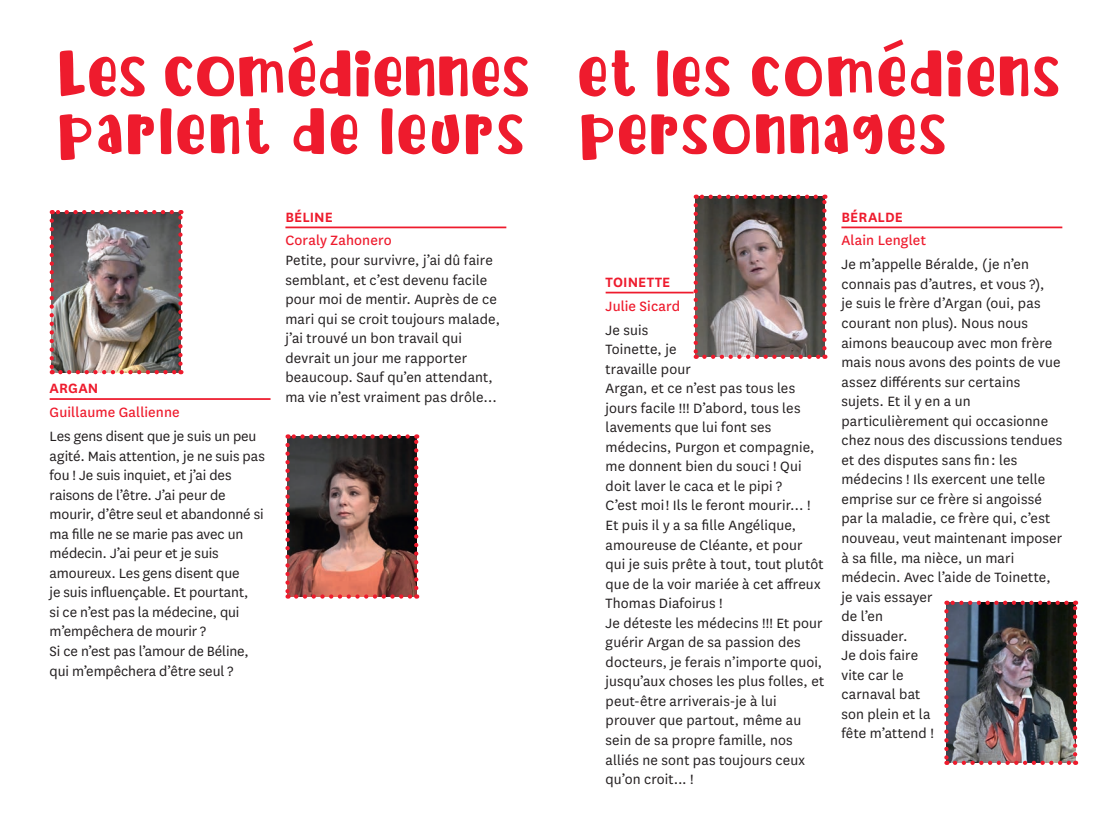
<style>
.page{position:relative;width:1112px;height:834px;background:#fff}
.page>*{position:absolute;margin:0;border:0;box-sizing:border-box;transform-origin:0 0}
.t1{font:50.75px/57.8px "avocado";letter-spacing:.08em;color:#ee1b2d}
.t2{font:15.75px/19.6px "National";letter-spacing:.005em;color:#231f20}
.t3{font:15.75px "National";letter-spacing:.005em;color:#ee1b2d}
.t4{font:600 15.75px "National";letter-spacing:.01em;color:#ee1b2d}
</style>
<div class="page">
<hr style="left:50px;top:398px;width:220px;height:2px;background:#ee1b2d">
<hr style="left:285px;top:226px;width:221px;height:2px;background:#ee1b2d">
<hr style="left:605px;top:292px;width:88px;height:1px;background:#ee1b2d">
<hr style="left:841px;top:226px;width:221px;height:2px;background:#ee1b2d">
<img style="left:52px;top:212px;width:128px;height:160px">
<svg style="left:50px;top:220px;width:4px;height:154px"></svg>
<svg style="left:60px;top:370px;width:121px;height:4px"></svg>
<svg style="left:178px;top:210px;width:4px;height:153px"></svg>
<svg style="left:52px;top:210px;width:120px;height:4px"></svg>
<img style="left:695px;top:197px;width:129px;height:160px">
<svg style="left:693px;top:205px;width:4px;height:154px"></svg>
<svg style="left:704px;top:354px;width:121px;height:5px"></svg>
<svg style="left:822px;top:194px;width:4px;height:154px"></svg>
<svg style="left:695px;top:194px;width:120px;height:5px"></svg>
<img style="left:946px;top:602px;width:128px;height:160px">
<svg style="left:944px;top:611px;width:4px;height:153px"></svg>
<svg style="left:954px;top:760px;width:121px;height:4px"></svg>
<svg style="left:1072px;top:600px;width:4px;height:154px"></svg>
<svg style="left:946px;top:600px;width:120px;height:4px"></svg>
<img style="left:287px;top:436px;width:129px;height:160px">
<svg style="left:285px;top:445px;width:4px;height:153px"></svg>
<svg style="left:296px;top:594px;width:121px;height:4px"></svg>
<svg style="left:414px;top:434px;width:4px;height:154px"></svg>
<svg style="left:287px;top:434px;width:120px;height:4px"></svg>
<svg style="left:293px;top:40px;width:20px;height:13px"></svg>
<svg style="left:883px;top:39px;width:21px;height:13px"></svg>
<h1 class="t1" style="left:60px;top:50px;width:1001px">Les comediennes et les comediens parlent de leurs personnages</h1>
<p class="t4" style="left:50px;top:377px;width:50px">ARGAN</p>
<p class="t3" style="left:50px;top:401px;width:131px">Guillaume Gallienne</p>
<p class="t2" style="left:50px;top:425px;width:217px">Les gens disent que je suis un peu agité. Mais attention, je ne suis pas fou ! Je suis inquiet, et j’ai des raisons de l’être. J’ai peur de mourir, d’être seul et abandonné si ma fille ne se marie pas avec un médecin. J’ai peur et je suis amoureux. Les gens disent que<br>je suis influençable. Et pourtant,<br>si ce n’est pas la médecine, qui m’empêchera de mourir ?<br>Si ce n’est pas l’amour de Béline, qui m’empêchera d’être seul ?</p>
<p class="t4" style="left:285px;top:206px;width:49px">BÉLINE</p>
<p class="t3" style="left:285px;top:230px;width:108px">Coraly Zahonero</p>
<p class="t2" style="left:285px;top:250px;width:216px">Petite, pour survivre, j’ai dû faire semblant, et c’est devenu facile pour moi de mentir. Auprès de ce mari qui se croit toujours malade, j’ai trouvé un bon travail qui devrait un jour me rapporter beaucoup. Sauf qu’en attendant, ma vie n’est vraiment pas drôle…</p>
<p class="t4" style="left:605px;top:271px;width:66px">TOINETTE</p>
<p class="t3" style="left:605px;top:295px;width:76px">Julie Sicard</p>
<p class="t2" style="left:605px;top:319px;width:220px">Je suis<br>Toinette, je<br>travaille pour<br>Argan, et ce n’est pas tous les jours facile !!! D’abord, tous les lavements que lui font ses médecins, Purgon et compagnie, me donnent bien du souci ! Qui doit laver le caca et le pipi ?<br>C’est moi ! Ils le feront mourir… !<br>Et puis il y a sa fille Angélique, amoureuse de Cléante, et pour qui je suis prête à tout, tout plutôt que de la voir mariée à cet affreux<br>Thomas Diafoirus !<br>Je déteste les médecins !!! Et pour guérir Argan de sa passion des docteurs, je ferais n’importe quoi, jusqu’aux choses les plus folles, et peut-être arriverais-je à lui prouver que partout, même au sein de sa propre famille, nos alliés ne sont pas toujours ceux qu’on croit... !</p>
<p class="t4" style="left:841px;top:206px;width:63px">BÉRALDE</p>
<p class="t3" style="left:841px;top:230px;width:86px">Alain Lenglet</p>
<p class="t2" style="left:841px;top:254px;width:222px">Je m’appelle Béralde, (je n’en connais pas d’autres, et vous ?),<br>je suis le frère d’Argan (oui, pas courant non plus). Nous nous aimons beaucoup avec mon frère mais nous avons des points de vue assez différents sur certains sujets. Et il y en a un particulièrement qui occasionne chez nous des discussions tendues et des disputes sans fin : les médecins ! Ils exercent une telle emprise sur ce frère si angoissé par la maladie, ce frère qui, c’est nouveau, veut maintenant imposer à sa fille, ma nièce, un mari médecin. Avec l’aide de Toinette, je vais essayer<br>de l’en<br>dissuader.<br>Je dois faire<br>vite car le<br>carnaval bat<br>son plein et la<br>fête m’attend !</p>
</div>
